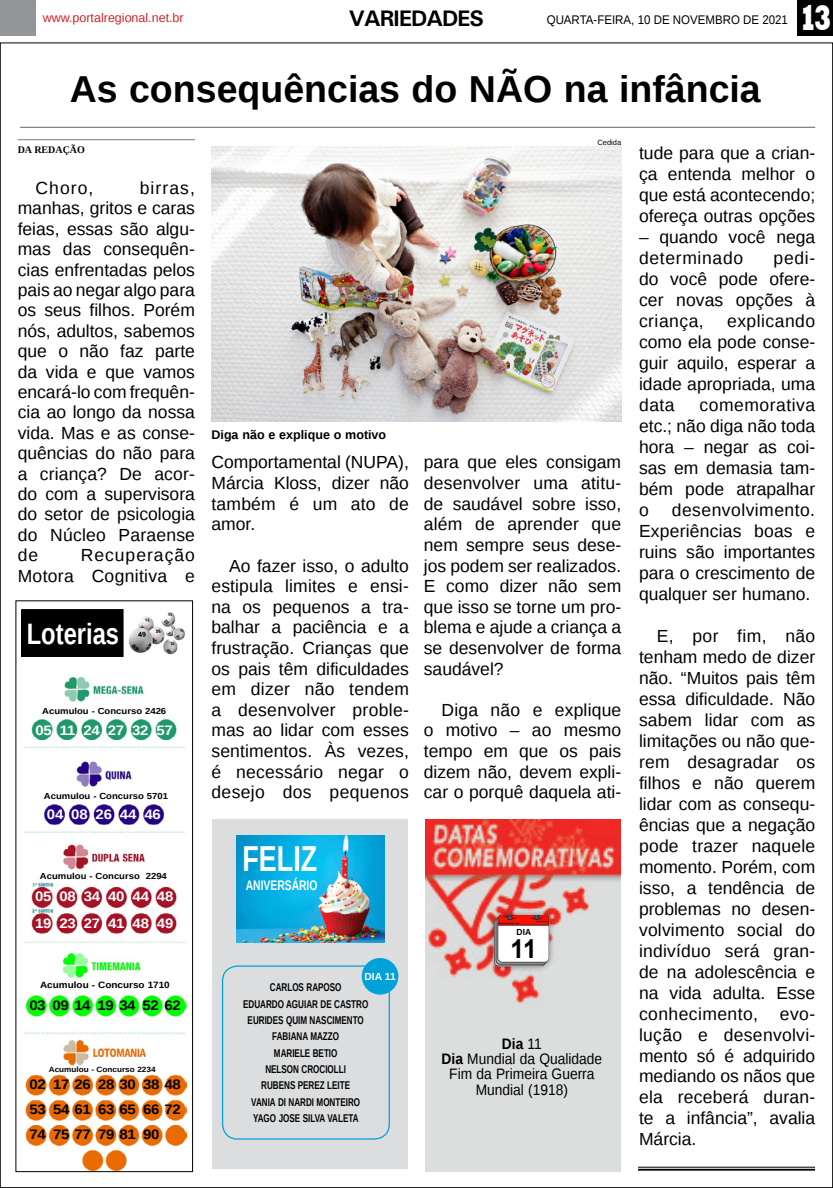
<style>
.page{position:relative;width:833px;height:1188px;background:#fff}
.page>*{position:absolute;margin:0;border:0;box-sizing:border-box;transform-origin:0 0}
.TÍTULO{font:700 37.5px "Liberation Sans";color:#000}
.t1{font:800 36.12px "Rockwell";color:#fff;scale:.7 1}
.TÍTULO-2{font:700 36px "Liberation Sans";color:#fff;scale:.75 1}
.TÍTULO-3{font:700 29.5px "Liberation Sans";color:#fff;scale:.81 1}
.CRÉDITO_FOTO{font:700 26.88px "Arial";color:#000}
.t2{font:700 26.12px "Arial";color:#000;scale:.94 1}
.TITULO_PG{font:700 22.5px "Univers";letter-spacing:-.04em;color:#000}
.MATÉRIA{font:17.5px/21px "Liberation Sans";color:#000;text-align:justify}
.MATÉRIA-2{font:17.5px/20.4px "Liberation Sans";letter-spacing:.02em;color:#000;text-align:right}
.LEGENDA{font:15.12px/15.1px "Liberation Sans";color:#000;text-align:center;scale:.91 1}
.LEGENDA-2{font:700 15.12px "Liberation Sans";color:#000;scale:.91 1}
.TÍTULO-4{font:700 13.88px "Liberation Sans";color:#fff;scale:.75 1}
.t3{font:700 13.75px/25px "Liberation Sans";letter-spacing:-.02em;color:#000;text-align:justify;scale:1.09 1}
.t4{font:700 13.75px "Liberation Sans";letter-spacing:-.01em;color:#fff;scale:1.09 1}
.DATA_PG{font:12.5px "Liberation Sans";color:#000;scale:.92 1}
.DATA_PG-2{font:12.5px "Liberation Sans";color:#d2232a}
.LEGENDA-3{font:700 12.5px "Liberation Sans";color:#000}
.LEGENDA-4{font:12px/14.4px "Liberation Sans";color:#000;scale:1.07 1}
.MATÉRIA-3{font:700 11.25px "Liberation Sans";color:#000;scale:.72 1}
.MATÉRIA-4{font:700 10.25px "Liberation Sans";color:#fff}
.CRÉDITO_NOME{font:700 10px "Liberation Serif";color:#000}
.TÍTULO-5{font:700 9.12px "Liberation Sans";color:#000;scale:1.09 1}
.TÍTULO-6{font:700 8.88px "Liberation Sans";color:#000;scale:.96 1}
.TÍTULO-7{font:700 8.75px "Liberation Sans";color:#000;scale:1.09 1}
.CRÉDITO_FOTO-2{font:700 7.88px "Liberation Sans";color:#000}
.TÍTULO-8{font:700 7.5px "Liberation Sans";color:#000;scale:1.09 1}
.CRÉDITO_FOTO-3{font:7.5px "Liberation Sans";color:#000}
.s1{font-weight:400}
.s2{font-weight:700}
</style>
<div class="page">
<div style="left:0;top:0;width:36px;height:35px;background:#939598"></div>
<div style="left:798px;top:0;width:35px;height:35px;background:#000"></div>
<img style="left:22px;top:676px;width:164px;height:497px">
<div style="left:16px;top:600px;width:177px;height:571px;border:1px solid #000"></div>
<img style="left:128px;top:611px;width:57px;height:44px">
<div style="left:22px;top:609px;width:101px;height:47px;background:#000"></div>
<div style="left:22px;top:609px;width:101px;height:47px;border:1px solid #000"></div>
<img style="left:425px;top:819px;width:195px;height:351px">
<div style="left:488px;top:908px;width:67px;height:64px;background:#000;opacity:.42"></div>
<img style="left:494px;top:914px;width:56px;height:52px">
<div style="left:212px;top:819px;width:196px;height:349px;background:#dcddde"></div>
<img style="left:236px;top:835px;width:148px;height:107px">
<div style="left:222px;top:965px;width:168px;height:174px;border:1px solid #00a2d9;border-radius:15px"></div>
<div style="left:362px;top:957px;width:36px;height:37px;background:#00a2d9;border-radius:50%"></div>
<hr style="left:638px;top:1166px;width:177px;height:1px;background:#000101">
<hr style="left:638px;top:1168px;width:177px;height:2px;background:#000101">
<img style="left:211px;top:147px;width:410px;height:274px">
<hr style="left:20px;top:127px;width:795px;height:1px;background:#000">
<hr style="left:18px;top:139px;width:177px;height:1px;background:#939598">
<p class="DATA_PG-2" style="left:43px;top:11px;width:143px">www.portalregional.net.br</p>
<p class="TITULO_PG" style="left:349px;top:4px;width:137px">VARIEDADES</p>
<p class="DATA_PG" style="left:547px;top:13px;width:264px">QUARTA-FEIRA, 10 DE NOVEMBRO DE 2021</p>
<p class="t1" style="left:799px;top:-3px;width:48px">13</p>
<p class="TÍTULO" style="left:70px;top:63px;width:692px">As consequências do NÃO na infância</p>
<p class="CRÉDITO_NOME" style="left:18px;top:143px;width:69px">DA REDAÇÃO</p>
<p class="MATÉRIA" style="left:35px;top:178px;width:60px">Choro,</p>
<p class="CRÉDITO_FOTO-3" style="left:597px;top:138px;width:25px">Cedida</p>
<p class="MATÉRIA" style="left:639px;top:143px;width:178px">tude para que a crian&shy;ça entenda melhor o que está acontecendo; ofereça outras opções</p>
<p class="MATÉRIA" style="left:639px;top:227px;width:178px">– quando você nega determinado</p>
<p class="MATÉRIA" style="left:18px;top:178px;width:179px;line-height:20.4px;text-indent:122px">birras, manhas, gritos e caras feias, essas são algu&shy;mas das consequên&shy;cias enfrentadas pelos pais ao negar algo para os seus filhos. Porém nós, adultos, sabemos que o não faz parte da vida e que vamos encará-lo com frequên&shy;cia ao longo da nossa vida. Mas e as conse&shy;quências do não para a criança? De acor&shy;do com a supervisora do setor de psicologia do Núcleo Paraense de</p>
<p class="MATÉRIA" style="left:639px;top:248px;width:178px;text-indent:135px">pedi&shy;do você pode ofere&shy;cer novas opções à criança,</p>
<p class="MATÉRIA" style="left:639px;top:311px;width:178px;text-indent:88px">explicando como ela pode conse&shy;guir aquilo, esperar a idade apropriada, uma data</p>
<p class="MATÉRIA" style="left:639px;top:395px;width:178px;text-indent:60px">comemorativa etc.; não diga não toda hora – negar as coi&shy;sas em demasia tam&shy;bém pode atrapalhar o</p>
<p class="LEGENDA-3" style="left:211px;top:425px;width:176px">Diga não e explique o motivo</p>
<p class="MATÉRIA" style="left:211px;top:452px;width:199px;line-height:20.6px">Comportamental (NUPA), Márcia Kloss, dizer não também é um ato de amor.</p>
<p class="MATÉRIA" style="left:211px;top:555px;width:199px;line-height:20.6px;text-indent:18px">Ao fazer isso, o adulto estipula limites e ensi&shy;na os pequenos a tra&shy;balhar a paciência e a frustração. Crianças que os pais têm dificuldades em dizer não tendem a desenvolver proble&shy;mas ao lidar com esses sentimentos. Às vezes, é necessário negar o desejo dos pequenos</p>
<p class="MATÉRIA" style="left:424px;top:452px;width:199px;line-height:20.6px">para que eles consigam desenvolver uma atitu&shy;de saudável sobre isso, além de aprender que nem sempre seus dese&shy;jos podem ser realizados.<br>E como dizer não sem que isso se torne um pro&shy;blema e ajude a criança a se desenvolver de forma saudável?</p>
<p class="MATÉRIA" style="left:424px;top:700px;width:199px;line-height:20.6px;text-indent:18px">Diga não e explique o motivo – ao mesmo tempo em que os pais dizem não, devem expli&shy;car o porquê daquela ati-</p>
<p class="MATÉRIA" style="left:639px;top:500px;width:178px;text-indent:33px">desenvolvimento.<br>Experiências boas e ruins são importantes para o crescimento de qualquer ser humano.</p>
<p class="MATÉRIA" style="left:639px;top:625px;width:178px;text-indent:18px">E, por fim, não tenham medo de dizer não. “Muitos pais têm essa dificuldade. Não sabem lidar com as limitações ou não que&shy;rem desagradar os filhos e não querem lidar com as consequ&shy;ências que a negação pode trazer naquele momento. Porém, com isso, a tendência de problemas no desen&shy;volvimento social do indivíduo será gran&shy;de na adolescência e na vida adulta. Esse conhecimento, evo&shy;lução e desenvolvi&shy;mento só é adquirido mediando os nãos que ela receberá duran&shy;te a infância”, avalia Márcia.</p>
<p class="MATÉRIA-2" style="left:18px;top:545px;width:179px">Recuperação<br>Motora Cognitiva e</p>
<p class="TÍTULO-3" style="left:27px;top:613px;width:116px">Loterias</p>
<p class="TÍTULO-7" style="left:42px;top:705px;width:115px">Acumulou - Concurso 2426</p>
<p class="t4" style="left:35px;top:720px;width:128px">05 11 24 27 32 57</p>
<p class="TÍTULO-7" style="left:44px;top:789px;width:115px">Acumulou - Concurso 5701</p>
<p class="t4" style="left:47px;top:804px;width:106px">04 08 26 44 46</p>
<p class="TÍTULO-2" style="left:242px;top:833px;width:101px">FELIZ</p>
<p class="TÍTULO-4" style="left:246px;top:875px;width:97px">ANIVERSÁRIO</p>
<p class="TÍTULO-7" style="left:40px;top:869px;width:118px">Acumulou - Concurso 2294</p>
<p class="t4" style="left:35px;top:886px;width:128px">05 08 34 40 44 48</p>
<p class="t4" style="left:35px;top:913px;width:128px">19 23 27 41 48 49</p>
<p class="TÍTULO-6" style="left:516px;top:925px;width:17px">DIA</p>
<p class="t2" style="left:510px;top:930px;width:29px">11</p>
<p class="MATÉRIA-4" style="left:364px;top:969px;width:33px">DIA 11</p>
<p class="TÍTULO-5" style="left:40px;top:978px;width:120px">Acumulou - Concurso 1710</p>
<p class="MATÉRIA-3" style="left:270px;top:979px;width:101px">CARLOS RAPOSO</p>
<p class="MATÉRIA-3" style="left:243px;top:995px;width:175px">EDUARDO AGUIAR DE CASTRO</p>
<p class="MATÉRIA-3" style="left:248px;top:1011px;width:163px">EURIDES QUIM NASCIMENTO</p>
<p class="MATÉRIA-3" style="left:272px;top:1028px;width:94px">FABIANA MAZZO</p>
<p class="MATÉRIA-3" style="left:274px;top:1044px;width:90px">MARIELE BETIO</p>
<p class="MATÉRIA-3" style="left:265px;top:1060px;width:113px">NELSON CROCIOLLI</p>
<p class="MATÉRIA-3" style="left:261px;top:1077px;width:125px">RUBENS PEREZ LEITE</p>
<p class="MATÉRIA-3" style="left:251px;top:1093px;width:153px">VANIA DI NARDI MONTEIRO</p>
<p class="MATÉRIA-3" style="left:253px;top:1109px;width:148px">YAGO JOSE SILVA VALETA</p>
<p class="t3" style="left:29px;top:992px;width:140px">03 09 14 19 34 52 62</p>
<p class="LEGENDA-2" style="left:502px;top:1033px;width:45px">Dia <span class="s1">11</span></p>
<p class="LEGENDA" style="left:441px;top:1051px;width:178px"><span class="s2">Dia</span> Mundial da Qualidade</p>
<p class="LEGENDA" style="left:449px;top:1066px;width:161px">Fim da Primeira Guerra<br>Mundial (1918)</p>
<p class="LEGENDA-4" style="left:515px;top:1045px;width:60px"><span class="s2">Dia</span> da<br>Velocidade</p>
<p class="LEGENDA-4" style="left:515px;top:1073px;width:75px"><span class="s2">Dia</span> do<br>Administrador</p>
<p class="CRÉDITO_FOTO-2" style="left:465px;top:1058px;width:17px">DIA</p>
<p class="CRÉDITO_FOTO" style="left:457px;top:1062px;width:32px">09</p>
<p class="TÍTULO-8" style="left:49px;top:1064px;width:99px">Acumulou - Concurso 2234</p>
<p class="t3" style="left:29px;top:1071px;width:140px">02 17 26 28 30 38 48<br>53 54 61 63 65 66 72<br>74 75 77 79 81 90</p>
</div>
